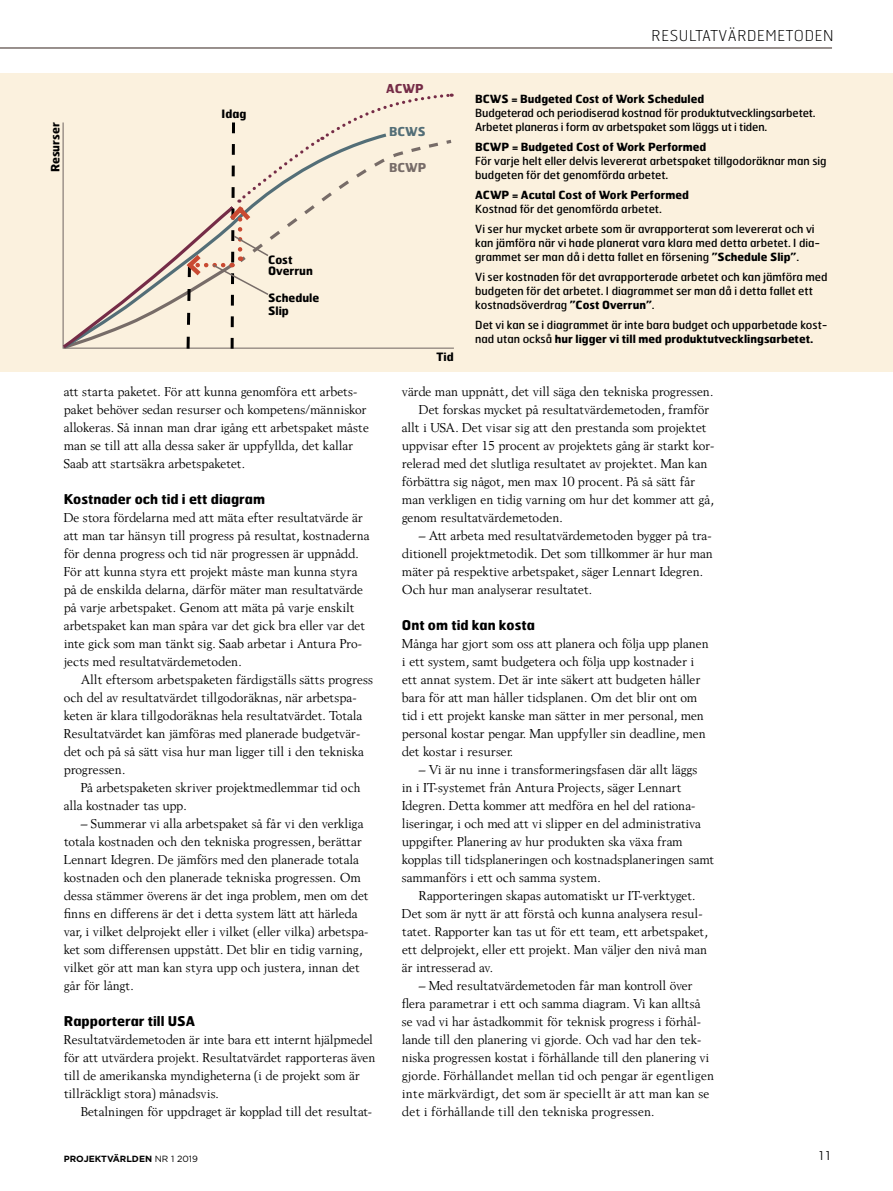
<style>
.page{position:relative;width:893px;height:1191px;background:#fff}
.page>*{position:absolute;margin:0;border:0;box-sizing:border-box;transform-origin:0 0}
.t1{font:100 15px "Hermes";letter-spacing:.04em;color:#000}
.t2{font:13.5px/18px "Berling";letter-spacing:-.015em;color:#000}
.t3{font:700 13.5px "Hermes";color:#000}
.t4{font:700 12.3px "Hermes";color:#536e77}
.t5{font:700 12.3px "Hermes";color:#752c47}
.t6{font:700 12.3px "Hermes";color:#776c68}
.t7{font:12px "Avant Garde";color:#000}
.t8{font:700 11.55px/10.1px "Hermes";color:#000}
.t9{font:11.25px/14.2px "Hermes";color:#000}
.t10{font:700 11.25px "Hermes";color:#000}
.t11{font:700 9px "Gotham";color:#000}
.s1{font-weight:700}
.s2{font-weight:400}
</style>
<div class="page">
<div style="left:1px;top:73px;width:892px;height:298px;background:#fbf1de"></div>
<hr style="left:0;top:47px;width:832px;height:2px;background:#776c68">
<svg style="left:62px;top:93px;width:392px;height:256px"></svg>
<p class="t1" style="left:652px;top:27px;width:183px">RESULTATVÄRDEMETODEN</p>
<p class="t8" style="left:50px;top:172px;width:51px;rotate:-90deg">Resurser</p>
<p class="t8" style="left:222px;top:109px;width:26px">Idag</p>
<p class="t8" style="left:268px;top:255px;width:46px">Cost<br>Overrun</p>
<p class="t8" style="left:268px;top:291px;width:53px;line-height:13px">Schedule<br>Slip</p>
<p class="t2" style="left:64px;top:382px;width:307px">att starta paketet. För att kunna genomföra ett arbets&shy;paket behöver sedan resurser och kompetens/människor allokeras. Så innan man drar igång ett arbetspaket måste man se till att alla dessa saker är uppfyllda, det kallar Saab att startsäkra arbetspaketet.</p>
<p class="t3" style="left:64px;top:490px;width:203px">Kostnader och tid i ett diagram</p>
<p class="t2" style="left:64px;top:508px;width:307px">De stora fördelarna med att mäta efter resultatvärde är att man tar hänsyn till progress på resultat, kostnaderna för denna progress och tid när progressen är uppnådd.<br>För att kunna styra ett projekt måste man kunna styra på de enskilda delarna, därför mäter man resultatvärde på varje arbetspaket. Genom att mäta på varje enskilt arbetspaket kan man spåra var det gick bra eller var det inte gick som man tänkt sig. Saab arbetar i Antura Pro&shy;jects med resultatvärdemetoden.</p>
<p class="t2" style="left:64px;top:670px;width:311px;text-indent:17px">Allt eftersom arbetspaketen färdigställs sätts progress och del av resultatvärdet tillgodoräknas, när arbetspa&shy;keten är klara tillgodoräknas hela resultatvärdet. Totala Resultatvärdet kan jämföras med planerade budgetvär&shy;det och på så sätt visa hur man ligger till i den tekniska progressen.</p>
<p class="t2" style="left:64px;top:778px;width:298px;text-indent:17px">På arbetspaketen skriver projektmedlemmar tid och alla kostnader tas upp.</p>
<p class="t2" style="left:64px;top:814px;width:306px;text-indent:17px">– Summerar vi alla arbetspaket så får vi den verkliga totala kostnaden och den tekniska progressen, berättar Lennart Idegren. De jämförs med den planerade totala kostnaden och den planerade tekniska progressen. Om dessa stämmer överens är det inga problem, men om det finns en differens är det i detta system lätt att härleda var, i vilket delprojekt eller i vilket (eller vilka) arbetspa&shy;ket som differensen uppstått. Det blir en tidig varning, vilket gör att man kan styra upp och justera, innan det går för långt.</p>
<p class="t3" style="left:64px;top:1012px;width:133px">Rapporterar till USA</p>
<p class="t2" style="left:64px;top:1030px;width:313px">Resultatvärdemetoden är inte bara ett internt hjälpmedel för att utvärdera projekt. Resultatvärdet rapporteras även till de amerikanska myndigheterna (i de projekt som är tillräckligt stora) månadsvis.</p>
<p class="t2" style="left:81px;top:1102px;width:293px">Betalningen för uppdraget är kopplad till det resultat-</p>
<p class="t5" style="left:386px;top:81px;width:39px">ACWP</p>
<p class="t4" style="left:389px;top:124px;width:38px">BCWS</p>
<p class="t6" style="left:389px;top:159px;width:39px">BCWP</p>
<p class="t8" style="left:436px;top:351px;width:19px">Tid</p>
<p class="t10" style="left:475px;top:91px;width:231px">BCWS = Budgeted Cost of Work Scheduled</p>
<p class="t9" style="left:475px;top:106px;width:342px">Budgeterad och periodiserad kostnad för produktutvecklingsarbetet.<br>Arbetet planeras i form av arbetspaket som läggs ut i tiden.</p>
<p class="t10" style="left:475px;top:139px;width:233px">BCWP = Budgeted Cost of Work Performed</p>
<p class="t9" style="left:475px;top:154px;width:353px">För varje helt eller delvis levererat arbetspaket tillgodoräknar man sig budgeten för det genomförda arbetet.</p>
<p class="t10" style="left:475px;top:187px;width:215px">ACWP = Acutal Cost of Work Performed</p>
<p class="t9" style="left:475px;top:199px;width:341px;line-height:19.5px">Kostnad för det genomförda arbetet.<br>Vi ser hur mycket arbete som är avrapporterat som levererat och vi</p>
<p class="t9" style="left:475px;top:235px;width:347px">kan jämföra när vi hade planerat vara klara med detta arbetet. I dia&shy;grammet ser man då i detta fallet en försening <span class="s1">”Schedule Slip”</span>.</p>
<p class="t9" style="left:475px;top:269px;width:354px">Vi ser kostnaden för det avrapporterade arbetet och kan jämföra med budgeten för det arbetet. I diagrammet ser man då i detta fallet ett kostnadsöverdrag <span class="s1">”Cost Overrun”</span>.</p>
<p class="t9" style="left:475px;top:317px;width:354px">Det vi kan se i diagrammet är inte bara budget och upparbetade kost&shy;nad utan också <span class="s1">hur ligger vi till med produktutvecklingsarbetet.</span></p>
<p class="t2" style="left:402px;top:382px;width:313px">värde man uppnått, det vill säga den tekniska progressen.</p>
<p class="t2" style="left:419px;top:400px;width:292px">Det forskas mycket på resultatvärdemetoden, framför</p>
<p class="t2" style="left:402px;top:418px;width:306px">allt i USA. Det visar sig att den prestanda som projektet</p>
<p class="t2" style="left:402px;top:436px;width:314px">uppvisar efter 15 procent av projektets gång är starkt kor-</p>
<p class="t2" style="left:402px;top:454px;width:307px">relerad med det slutliga resultatet av projektet. Man kan</p>
<p class="t2" style="left:402px;top:472px;width:295px">förbättra sig något, men max 10 procent. På så sätt får</p>
<p class="t2" style="left:402px;top:490px;width:313px">man verkligen en tidig varning om hur det kommer att gå,</p>
<p class="t2" style="left:402px;top:508px;width:163px">genom resultatvärdemetoden.</p>
<p class="t2" style="left:402px;top:526px;width:313px;text-indent:17px">– Att arbeta med resultatvärdemetoden bygger på tra&shy;ditionell projektmetodik. Det som tillkommer är hur man mäter på respektive arbetspaket, säger Lennart Idegren.<br>Och hur man analyserar resultatet.</p>
<p class="t3" style="left:402px;top:616px;width:135px">Ont om tid kan kosta</p>
<p class="t2" style="left:402px;top:634px;width:308px">Många har gjort som oss att planera och följa upp planen i ett system, samt budgetera och följa upp kostnader i ett annat system. Det är inte säkert att budgeten håller bara för att man håller tidsplanen. Om det blir ont om tid i ett projekt kanske man sätter in mer personal, men personal kostar pengar. Man uppfyller sin deadline, men det kostar i resurser.</p>
<p class="t2" style="left:402px;top:760px;width:314px;text-indent:17px">– Vi är nu inne i transformeringsfasen där allt läggs<br>in i IT-systemet från Antura Projects, säger Lennart Idegren. Detta kommer att medföra en hel del rationa&shy;liseringar, i och med att vi slipper en del administrativa uppgifter. Planering av hur produkten ska växa fram kopplas till tidsplaneringen och kostnadsplaneringen samt sammanförs i ett och samma system.</p>
<p class="t2" style="left:402px;top:886px;width:307px;text-indent:17px">Rapporteringen skapas automatiskt ur IT-verktyget.<br>Det som är nytt är att förstå och kunna analysera resul&shy;tatet. Rapporter kan tas ut för ett team, ett arbetspaket, ett delprojekt, eller ett projekt. Man väljer den nivå man är intresserad av.</p>
<p class="t2" style="left:402px;top:976px;width:314px;text-indent:17px">– Med resultatvärdemetoden får man kontroll över flera parametrar i ett och samma diagram. Vi kan alltså se vad vi har åstadkommit för teknisk progress i förhål&shy;lande till den planering vi gjorde. Och vad har den tek&shy;niska progressen kostat i förhållande till den planering vi gjorde. Förhållandet mellan tid och pengar är egentligen inte märkvärdigt, det som är speciellt är att man kan se det i förhållande till den tekniska progressen.</p>
<p class="t11" style="left:64px;top:1152px;width:136px">PROJEKTVÄRLDEN <span class="s2">NR 1 2019</span></p>
<p class="t7" style="left:818px;top:1148px;width:15px">11</p>
</div>
